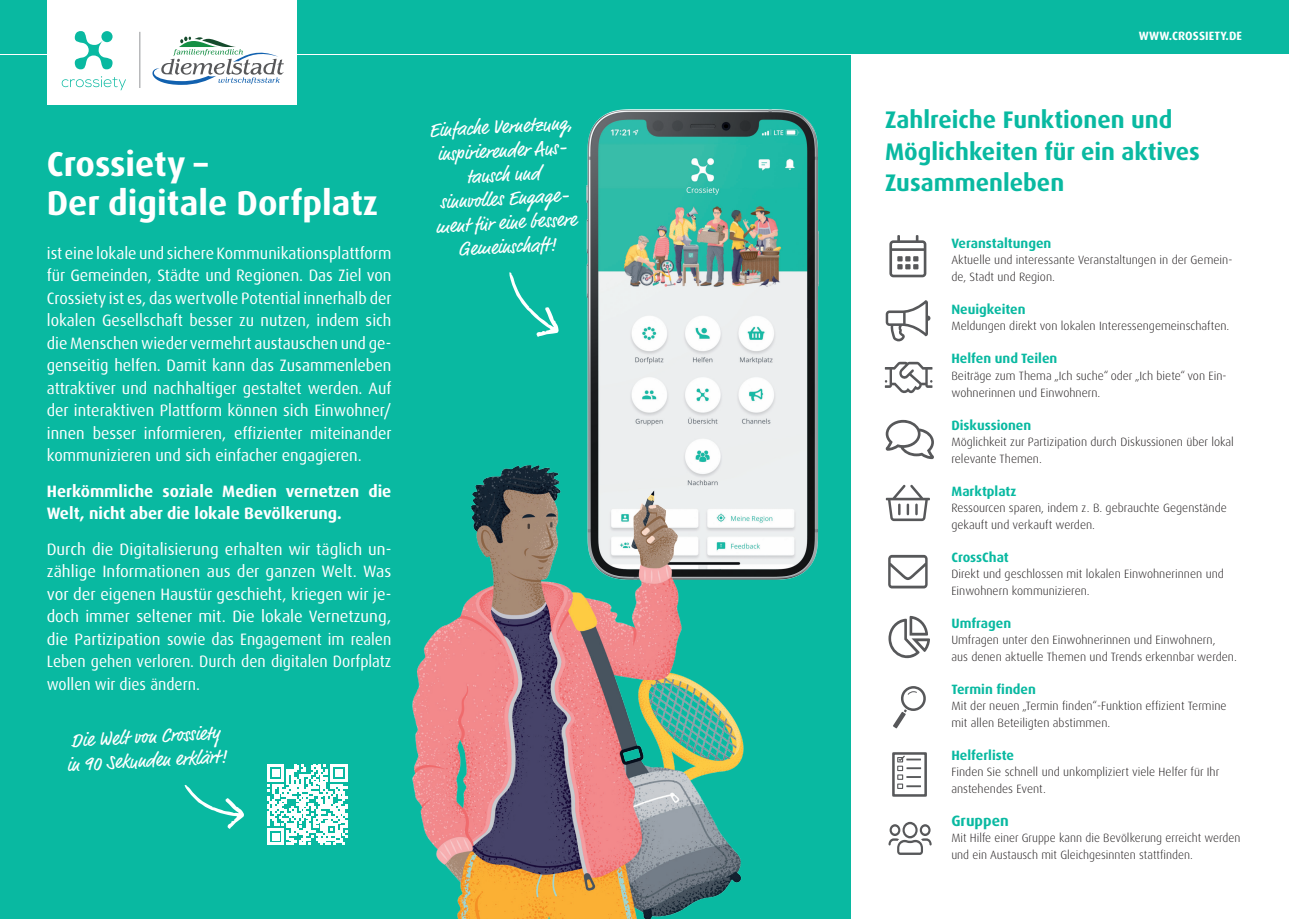
<style>
.page{position:relative;width:1289px;height:919px;background:#fff}
.page>*{position:absolute;margin:0;border:0;box-sizing:border-box;transform-origin:0 0}
.t1{font:700 34.5px/39px "Dax OT";color:#fff}
.t2{font:700 24px/31.5px "Dax OT";color:#09b9a1}
.t3{font:19.5px/24px "Market Pro";color:#fff}
.t4{font:16.5px/22.5px "Dax OT";color:#fff;text-align:justify}
.t5{font:700 16.5px/22.5px "Dax OT";color:#fff}
.t6{font:700 15px "Dax OT";color:#09b9a1}
.t7{font:700 13.5px "Dax OT";color:#09b9a1}
.t8{font:300 12px/16.5px "Dax OT";color:#231f20}
.t9{font:700 12px "Dax OT";letter-spacing:.01em;color:#fff}
</style>
<div class="page">
<div style="left:0;top:55px;width:850px;height:863px;background:#09b9a1"></div>
<div style="left:0;top:0;width:1288px;height:53px;background:#09b9a1"></div>
<svg style="left:267px;top:764px;width:80px;height:81px"></svg>
<svg style="left:184px;top:785px;width:60px;height:43px"></svg>
<svg style="left:509px;top:272px;width:50px;height:65px"></svg>
<img style="left:586px;top:109px;width:232px;height:470px">
<svg style="left:889px;top:235px;width:37px;height:42px"></svg>
<svg style="left:885px;top:300px;width:45px;height:41px"></svg>
<svg style="left:885px;top:484px;width:45px;height:37px"></svg>
<svg style="left:885px;top:420px;width:49px;height:39px"></svg>
<svg style="left:888px;top:555px;width:39px;height:33px"></svg>
<svg style="left:884px;top:362px;width:48px;height:31px"></svg>
<svg style="left:888px;top:615px;width:42px;height:44px"></svg>
<div style="left:892px;top:752px;width:34px;height:44px;border:3px solid #57585a"></div>
<svg style="left:897px;top:755px;width:24px;height:33px"></svg>
<svg style="left:893px;top:686px;width:33px;height:42px"></svg>
<svg style="left:888px;top:821px;width:43px;height:33px"></svg>
<div style="left:47px;top:0;width:249px;height:104px;background:#fff"></div>
<svg style="left:62px;top:76px;width:64px;height:14px"></svg>
<svg style="left:75px;top:31px;width:37px;height:38px"></svg>
<div style="left:101px;top:31px;width:12px;height:11px;background:#09b9a1;border-radius:50%"></div>
<svg style="left:152px;top:37px;width:132px;height:48px"></svg>
<hr style="left:139px;top:32px;width:1px;height:56px;background:#939598">
<img style="left:412px;top:437px;width:357px;height:481px">
<h1 class="t1" style="left:47px;top:145px;width:333px">Crossiety –<br>Der digitale Dorfplatz</h1>
<p class="t4" style="left:47px;top:242px;width:346px">ist eine lokale und sichere Kommunikationsplattform für Gemeinden, Städte und Regionen. Das Ziel von Crossiety ist es, das wertvolle Potential innerhalb der lokalen Gesellschaft besser zu nutzen, indem sich die Menschen wieder vermehrt austauschen und ge&shy;genseitig helfen. Damit kann das Zusammenleben attraktiver und nachhaltiger gestaltet werden. Auf der interaktiven Plattform können sich Einwohner/ innen besser informieren, effizienter miteinander kommunizieren und sich einfacher engagieren.</p>
<h3 class="t5" style="left:47px;top:480px;width:346px">Herkömmliche soziale Medien vernetzen die<br>Welt, nicht aber die lokale Bevölkerung.</h3>
<p class="t4" style="left:47px;top:537px;width:346px">Durch die Digitalisierung erhalten wir täglich un&shy;zählige Informationen aus der ganzen Welt. Was vor der eigenen Haustür geschieht, kriegen wir je&shy;doch immer seltener mit. Die lokale Vernetzung, die Partizipation sowie das Engagement im realen Leben gehen verloren. Durch den digitalen Dorfplatz wollen wir dies ändern.</p>
<h3 class="t3" style="left:65px;top:729px;width:161px;rotate:-3deg">Die Welt von Crossiety in 90 Sekunden erklärt!</h3>
<h3 class="t3" style="left:428px;top:119px;width:145px;text-align:center;rotate:-3deg">Einfache Vernetzung, inspirierender Aus&shy;tausch und<br>sinnvolles Engage&shy;ment für eine bessere<br>Gemeinschaft!</h3>
<p class="t9" style="left:1138px;top:28px;width:105px">WWW.CROSSIETY.DE</p>
<h2 class="t2" style="left:885px;top:104px;width:316px">Zahlreiche Funktionen und<br>Möglichkeiten für ein aktives<br>Zusammenleben</h2>
<p class="t7" style="left:951px;top:234px;width:102px">Veranstaltungen</p>
<p class="t8" style="left:951px;top:252px;width:282px">Aktuelle und interessante Veranstaltungen in der Gemein&shy;de, Stadt und Region.</p>
<p class="t7" style="left:951px;top:300px;width:76px">Neuigkeiten</p>
<p class="t8" style="left:951px;top:318px;width:279px">Meldungen direkt von lokalen Interessengemeinschaften.</p>
<p class="t7" style="left:951px;top:350px;width:107px">Helfen und Teilen</p>
<p class="t8" style="left:951px;top:367px;width:277px">Beiträge zum Thema „Ich suche“ oder „Ich biete“ von Ein&shy;wohnerinnen und Einwohnern.</p>
<p class="t7" style="left:951px;top:416px;width:81px">Diskussionen</p>
<p class="t8" style="left:951px;top:433px;width:284px">Möglichkeit zur Partizipation durch Diskussionen über lokal relevante Themen.</p>
<p class="t7" style="left:951px;top:482px;width:67px">Marktplatz</p>
<p class="t8" style="left:951px;top:499px;width:277px">Ressourcen sparen, indem z. B. gebrauchte Gegenstände gekauft und verkauft werden.</p>
<p class="t7" style="left:951px;top:548px;width:59px">CrossChat</p>
<p class="t8" style="left:951px;top:565px;width:274px">Direkt und geschlossen mit lokalen Einwohnerinnen und<br>Einwohnern kommunizieren.</p>
<p class="t7" style="left:951px;top:614px;width:61px">Umfragen</p>
<p class="t8" style="left:951px;top:631px;width:287px">Umfragen unter den Einwohnerinnen und Einwohnern,<br>aus denen aktuelle Themen und Trends erkennbar werden.</p>
<p class="t7" style="left:951px;top:680px;width:86px">Termin finden</p>
<p class="t8" style="left:951px;top:697px;width:277px">Mit der neuen „Termin finden“-Funktion effizient Termine mit allen Beteiligten abstimmen.</p>
<p class="t7" style="left:951px;top:746px;width:64px">Helferliste</p>
<p class="t8" style="left:951px;top:763px;width:269px">Finden Sie schnell und unkompliziert viele Helfer für Ihr anstehendes Event.</p>
<p class="t6" style="left:951px;top:810px;width:59px">Gruppen</p>
<p class="t8" style="left:951px;top:829px;width:290px">Mit Hilfe einer Gruppe kann die Bevölkerung erreicht werden und ein Austausch mit Gleichgesinnten stattfinden.</p>
</div>
